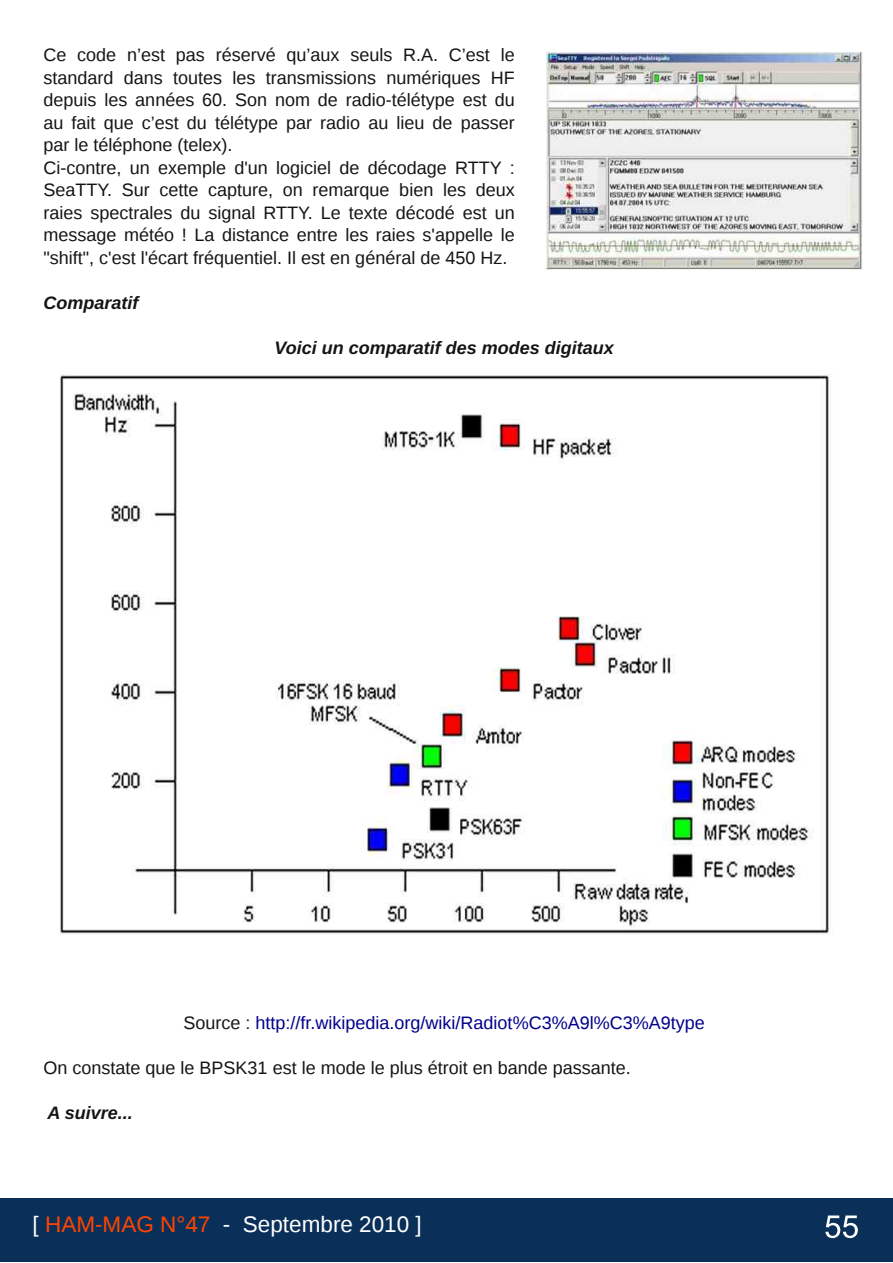
<style>
.page{position:relative;width:893px;height:1263px;background:#fff}
.page>*{position:absolute;margin:0;border:0;box-sizing:border-box;transform-origin:0 0}
.t1{font:22.5px "Liberation Sans";color:#fff}
.t2{font:18px/22.5px "Liberation Sans";color:#161413}
.t3{font:18px "Liberation Sans";color:#00008b}
.t4{font:italic 700 18px "Liberation Sans";color:#161413}
.s1{color:#161413}
.s2{color:#f40}
</style>
<div class="page">
<div style="left:0;top:1198px;width:892px;height:64px;background:#0a3059"></div>
<svg style="left:825px;top:1215px;width:33px;height:23px"></svg>
<img style="left:547px;top:53px;width:315px;height:217px">
<img style="left:60px;top:374px;width:771px;height:561px">
<p class="t2" style="left:44px;top:44px;width:473px">Ce code n’est pas réservé qu’aux seuls R.A. C’est le standard dans toutes les transmissions numériques HF depuis les années 60. Son nom de radio-télétype est du au fait que c’est du télétype par radio au lieu de passer par le téléphone (telex).<br>Ci-contre, un exemple d'un logiciel de décodage RTTY :<br>SeaTTY. Sur cette capture, on remarque bien les deux raies spectrales du signal RTTY. Le texte décodé est un message météo ! La distance entre les raies s'appelle le "shift", c'est l'écart fréquentiel. Il est en général de 450 Hz.</p>
<p class="t4" style="left:44px;top:292px;width:97px">Comparatif</p>
<p class="t4" style="left:274px;top:337px;width:341px">Voici un comparatif des modes digitaux</p>
<p class="t3" style="left:183px;top:1012px;width:523px"><span class="s1">Source :</span> http://fr.wikipedia.org/wiki/Radiot%C3%A9l%C3%A9type</p>
<p class="t2" style="left:44px;top:1057px;width:589px">On constate que le BPSK31 est le mode le plus étroit en bande passante.</p>
<p class="t4" style="left:48px;top:1102px;width:87px">A suivre...</p>
<p class="t1" style="left:33px;top:1211px;width:391px">[ <span class="s2">HAM-MAG N°47</span> - Septembre 2010 ]</p>
</div>
